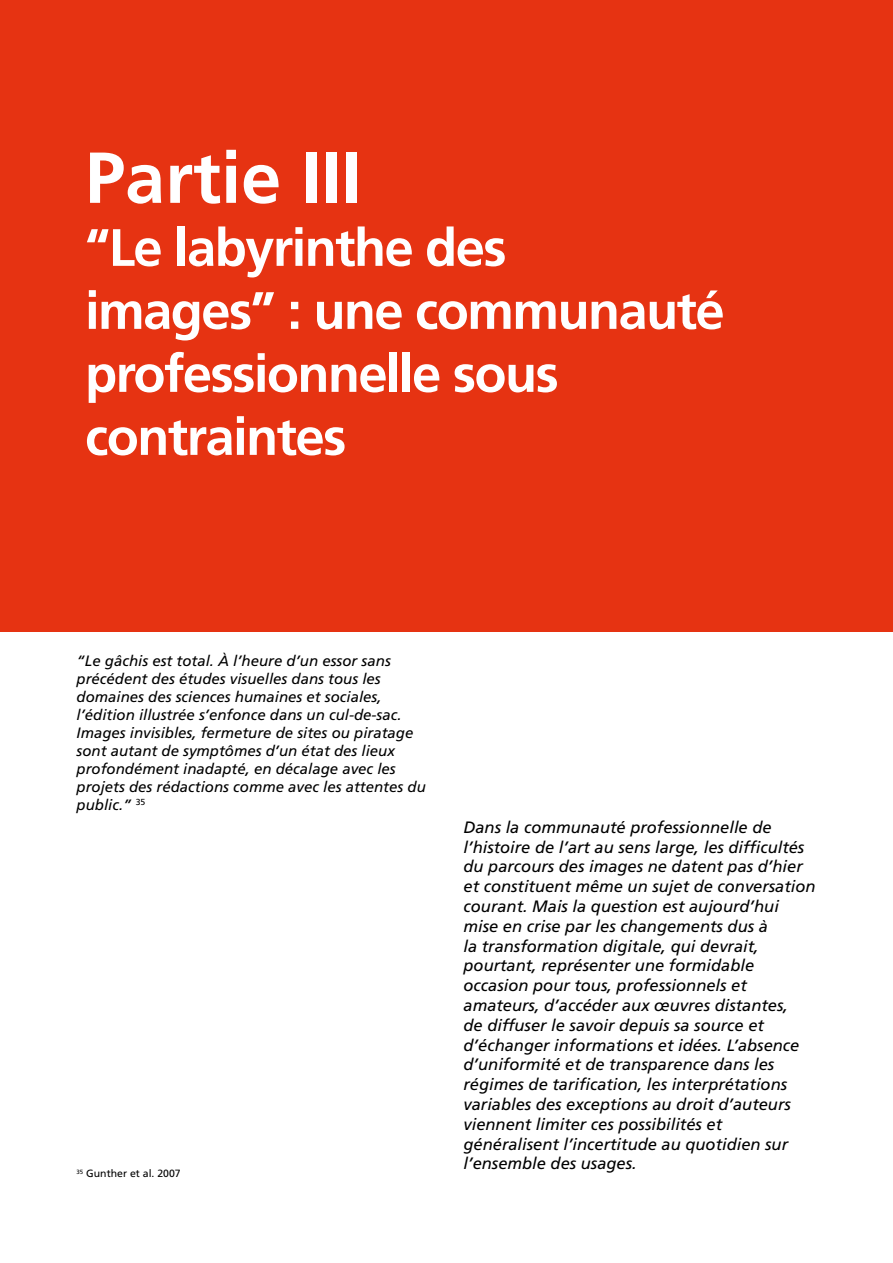
<style>
.page{position:relative;width:893px;height:1263px;background:#fff}
.page>*{position:absolute;margin:0;border:0;box-sizing:border-box;transform-origin:0 0}
.t1{font:700 72px "Frutiger LT Std";color:#fff}
.t2{font:700 52.5px/63px "Frutiger LT Std";letter-spacing:-.03em;color:#fff}
.t3{font:italic 16.5px/19.8px "Frutiger LT Std";color:#000}
.t4{font:italic 15px/18px "Frutiger LT Std";color:#000}
.t5{font:10.5px "Frutiger LT Std";color:#000}
</style>
<div class="page">
<div style="left:0;top:0;width:893px;height:631px;background:#e63312"></div>
<h1 class="t1" style="left:85px;top:135px;width:278px">Partie III</h1>
<h2 class="t2" style="left:85px;top:216px;width:641px">“Le labyrinthe des<br>images” : une communauté professionnelle sous contraintes</h2>
<p class="t4" style="left:77px;top:652px;width:351px">“Le gâchis est total. À l’heure d’un essor sans précédent des études visuelles dans tous les domaines des sciences humaines et sociales, l’édition illustrée s’enfonce dans un cul-de-sac.<br>Images invisibles, fermeture de sites ou piratage sont autant de symptômes d’un état des lieux profondément inadapté, en décalage avec les projets des rédactions comme avec les attentes du public.” <sup>35</sup></p>
<p class="t5" style="left:77px;top:1167px;width:106px"><sup>35</sup> Gunther et al. 2007</p>
<p class="t3" style="left:463px;top:817px;width:354px">Dans la communauté professionnelle de l’histoire de l’art au sens large, les difficultés du parcours des images ne datent pas d’hier et constituent même un sujet de conversation courant. Mais la question est aujourd’hui mise en crise par les changements dus à<br>la transformation digitale, qui devrait, pourtant, représenter une formidable occasion pour tous, professionnels et amateurs, d’accéder aux œuvres distantes,<br>de diffuser le savoir depuis sa source et d’échanger informations et idées. L’absence d’uniformité et de transparence dans les régimes de tarification, les interprétations variables des exceptions au droit d’auteurs viennent limiter ces possibilités et généralisent l’incertitude au quotidien sur l’ensemble des usages.</p>
</div>
